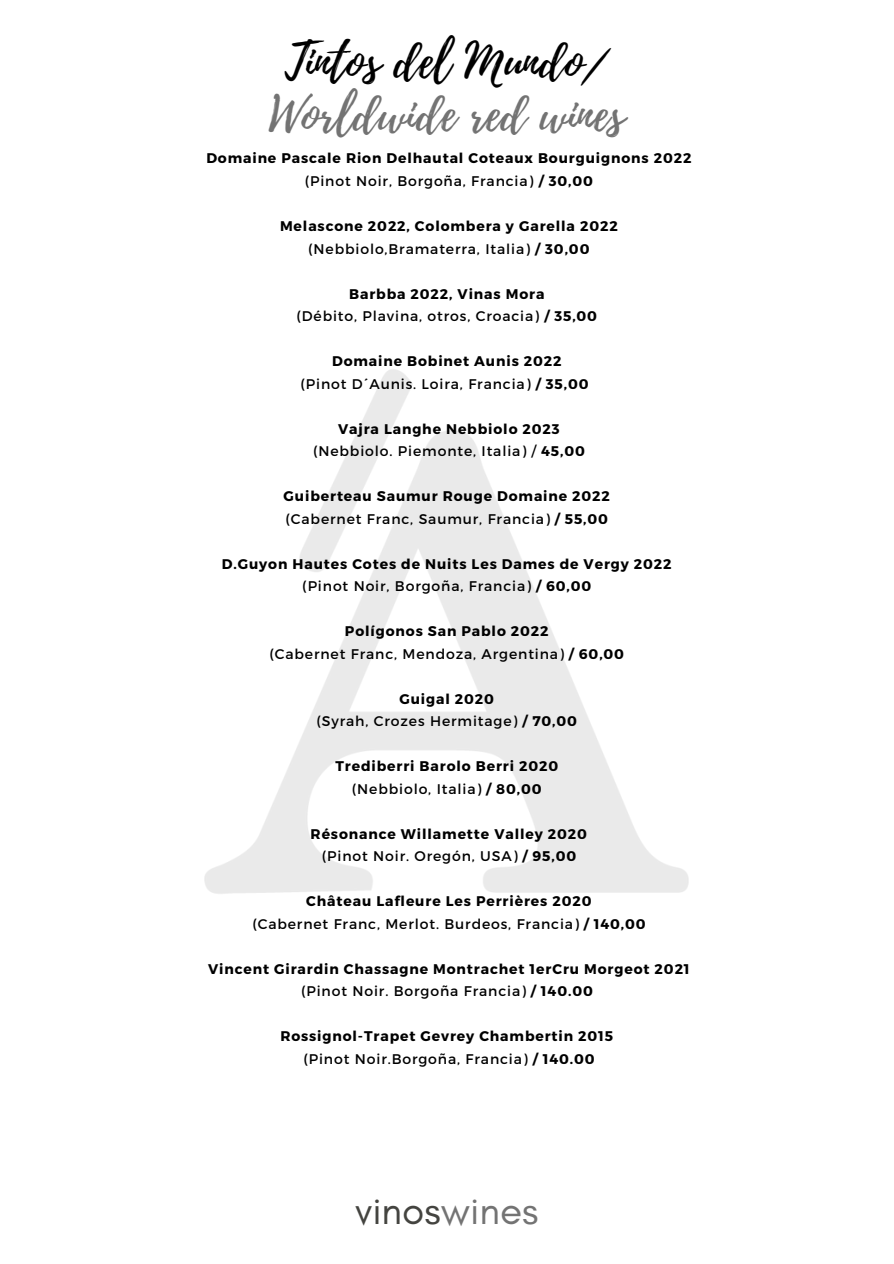
<style>
.page{position:relative;width:894px;height:1264px;background:#fff}
.page>*{position:absolute;margin:0;border:0;box-sizing:border-box;transform-origin:0 0}
.t1{font:48px/53.4px "Playlist Script";color:#737373;text-align:center}
.t2{font:40.5px "Glacial Indifference";color:#444440}
.t3{font:13.95px "Montserrat";letter-spacing:.065em;color:#000}
.t4{font:700 13.95px "Montserrat";letter-spacing:.065em;color:#000}
.s1{color:#000}
.s2{font-weight:700}
.s3{color:#737373}
</style>
<div class="page">
<p class="t1" style="left:269px;top:36px;width:357px"><span class="s1">Tintos del Mundo/<br></span>Worldwide red wines</p>
<p class="t4" style="left:206px;top:149px;width:486px">Domaine Pascale Rion Delhautal Coteaux Bourguignons 2022</p>
<p class="t3" style="left:304px;top:172px;width:290px">(Pinot Noir, Borgoña, Francia) <span class="s2">/ 30,00</span></p>
<p class="t4" style="left:280px;top:217px;width:339px">Melascone 2022, Colombera y Garella 2022</p>
<p class="t3" style="left:308px;top:239px;width:283px">(Nebbiolo,Bramaterra, Italia) <span class="s2">/ 30,00</span></p>
<p class="t4" style="left:349px;top:284px;width:197px">Barbba 2022, Vinas Mora</p>
<p class="t3" style="left:296px;top:307px;width:302px">(Débito, Plavina, otros, Croacia) <span class="s2">/ 35,00</span></p>
<p class="t4" style="left:332px;top:352px;width:231px">Domaine Bobinet Aunis 2022</p>
<p class="t3" style="left:300px;top:374px;width:289px">(Pinot D´Aunis. Loira, Francia) <span class="s2">/ 35,00</span></p>
<p class="t4" style="left:338px;top:419px;width:223px">Vajra Langhe Nebbiolo 2023</p>
<p class="t3" style="left:313px;top:442px;width:273px">(Nebbiolo. Piemonte, Italia) / <span class="s2">45,00</span></p>
<p class="t4" style="left:283px;top:487px;width:328px">Guiberteau Saumur Rouge Domaine 2022</p>
<p class="t3" style="left:285px;top:509px;width:324px">(Cabernet Franc, Saumur, Francia) <span class="s2">/ 55,00</span></p>
<p class="t4" style="left:222px;top:554px;width:451px">D.Guyon Hautes Cotes de Nuits Les Dames de Vergy 2022</p>
<p class="t3" style="left:302px;top:577px;width:290px">(Pinot Noir, Borgoña, Francia) <span class="s2">/ 60,00</span></p>
<p class="t4" style="left:345px;top:622px;width:205px">Polígonos San Pablo 2022</p>
<p class="t3" style="left:269px;top:644px;width:356px">(Cabernet Franc, Mendoza, Argentina) <span class="s2">/ 60,00</span></p>
<p class="t4" style="left:399px;top:689px;width:96px">Guigal 2020</p>
<p class="t3" style="left:316px;top:712px;width:262px">(Syrah, Crozes Hermitage) <span class="s2">/ 70,00</span></p>
<p class="t4" style="left:335px;top:757px;width:224px">Trediberri Barolo Berri 2020</p>
<p class="t3" style="left:352px;top:779px;width:191px">(Nebbiolo, Italia) <span class="s2">/ 80,00</span></p>
<p class="t4" style="left:310px;top:824px;width:278px">Résonance Willamette Valley 2020</p>
<p class="t3" style="left:322px;top:847px;width:256px">(Pinot Noir. Oregón, USA) <span class="s2">/ 95,00</span></p>
<p class="t4" style="left:306px;top:892px;width:287px">Château Lafleure Les Perrières 2020</p>
<p class="t3" style="left:252px;top:914px;width:395px">(Cabernet Franc, Merlot. Burdeos, Francia) <span class="s2">/ 140,00</span></p>
<p class="t4" style="left:208px;top:959px;width:483px">Vincent Girardin Chassagne Montrachet 1erCru Morgeot 2021</p>
<p class="t3" style="left:301px;top:982px;width:293px">(Pinot Noir. Borgoña Francia) <span class="s2">/ 140.00</span></p>
<p class="t4" style="left:280px;top:1027px;width:334px">Rossignol-Trapet Gevrey Chambertin 2015</p>
<p class="t3" style="left:303px;top:1049px;width:292px">(Pinot Noir.Borgoña, Francia) <span class="s2">/ 140.00</span></p>
<h1 class="t2" style="left:355px;top:1185px;width:185px">vinos<span class="s3">wines</span></h1>
</div>
